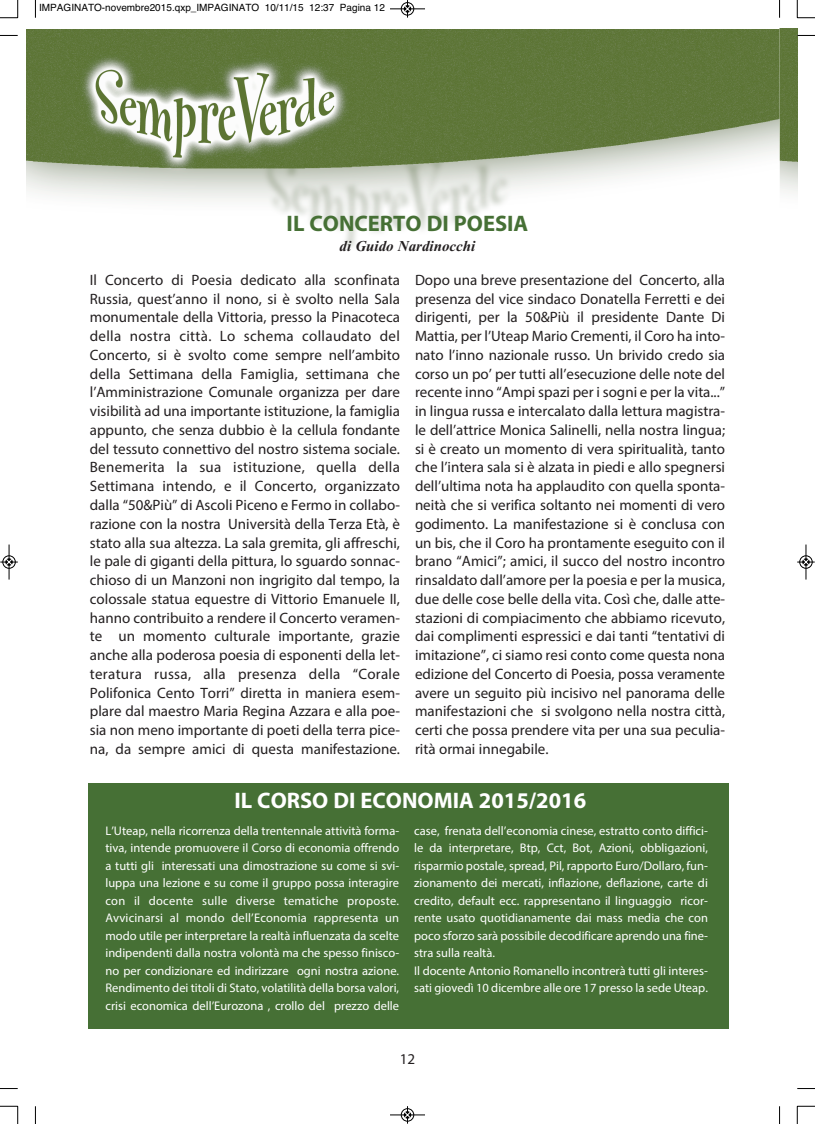
<style>
.page{position:relative;width:815px;height:1124px;background:#fff}
.page>*{position:absolute;margin:0;border:0;box-sizing:border-box;transform-origin:0 0}
.t1{font:700 22.5px "Myriad Pro";color:#fff}
.t2{font:700 22.5px "Myriad Pro";color:#467035}
.t3{font:15px/18.8px "Myriad Pro";color:#231f20;text-align:justify}
.t4{font:italic 700 15px "Times New Roman";color:#231f20}
.t5{font:12.5px/17.5px "Myriad Pro";color:#fff;text-align:justify}
.t6{font:10px "Helvetica";color:#000}
</style>
<div class="page">
<div style="left:89px;top:782px;width:640px;height:246px;background:#467035"></div>
<img style="left:780px;top:29px;width:17px;height:164px">
<img style="left:27px;top:29px;width:753px;height:218px">
<svg style="left:35px;top:0;width:1px;height:18px"></svg>
<svg style="left:0;top:35px;width:18px;height:1px"></svg>
<svg style="left:779px;top:0;width:1px;height:18px"></svg>
<svg style="left:797px;top:35px;width:18px;height:1px"></svg>
<svg style="left:35px;top:1106px;width:1px;height:17px"></svg>
<svg style="left:0;top:1088px;width:18px;height:1px"></svg>
<svg style="left:779px;top:1106px;width:1px;height:17px"></svg>
<svg style="left:797px;top:1088px;width:18px;height:1px"></svg>
<svg style="left:0;top:0;width:19px;height:19px"></svg>
<svg style="left:797px;top:0;width:18px;height:19px"></svg>
<svg style="left:0;top:1105px;width:19px;height:18px"></svg>
<svg style="left:797px;top:1105px;width:18px;height:18px"></svg>
<div style="left:401px;top:2px;width:13px;height:14px;border:1px solid #fff;border-radius:50%"></div>
<hr style="left:390px;top:9px;width:35px;height:1px;background:#000">
<div style="left:401px;top:2px;width:13px;height:13px;border:1px solid #000;border-radius:50%"></div>
<svg style="left:404px;top:0;width:7px;height:18px"></svg>
<hr style="left:390px;top:1114px;width:35px;height:1px;background:#000">
<div style="left:401px;top:1108px;width:13px;height:13px;border:1px solid #000;border-radius:50%"></div>
<svg style="left:404px;top:1106px;width:7px;height:17px"></svg>
<div style="left:2px;top:555px;width:14px;height:13px;border:1px solid #fff;border-radius:50%"></div>
<hr style="left:9px;top:544px;width:1px;height:35px;background:#000">
<div style="left:3px;top:555px;width:12px;height:13px;border:1px solid #000;border-radius:50%"></div>
<svg style="left:0;top:558px;width:18px;height:7px"></svg>
<div style="left:799px;top:555px;width:14px;height:13px;border:1px solid #fff;border-radius:50%"></div>
<hr style="left:806px;top:544px;width:1px;height:35px;background:#000">
<div style="left:800px;top:555px;width:12px;height:13px;border:1px solid #000;border-radius:50%"></div>
<svg style="left:797px;top:558px;width:18px;height:7px"></svg>
<p class="t6" style="left:39px;top:2px;width:347px">IMPAGINATO-novembre2015.qxp_IMPAGINATO 10/11/15 12:37 Pagina 12</p>
<h1 class="t2" style="left:287px;top:215px;width:243px">IL CONCERTO DI POESIA</h1>
<p class="t4" style="left:340px;top:237px;width:137px">di Guido Nardinocchi</p>
<p class="t3" style="left:90px;top:271px;width:312px">Il Concerto di Poesia dedicato alla sconfinata Russia, quest’anno il nono, si è svolto nella Sala monumentale della Vittoria, presso la Pinacoteca della nostra città. Lo schema collaudato del Concerto, si è svolto come sempre nell’ambito della Settimana della Famiglia, settimana che l’Amministrazione Comunale organizza per dare visibilità ad una importante istituzione, la famiglia appunto, che senza dubbio è la cellula fondante del tessuto connettivo del nostro sistema sociale.<br>Benemerita la sua istituzione, quella della Settimana intendo, e il Concerto, organizzato dalla “50&amp;Più” di Ascoli Piceno e Fermo in collabo&shy;razione con la nostra Università della Terza Età, è stato alla sua altezza. La sala gremita, gli affreschi, le pale di giganti della pittura, lo sguardo sonnac&shy;chioso di un Manzoni non ingrigito dal tempo, la colossale statua equestre di Vittorio Emanuele II, hanno contribuito a rendere il Concerto veramen&shy;te un momento culturale importante, grazie anche alla poderosa poesia di esponenti della let&shy;teratura russa, alla presenza della “Corale Polifonica Cento Torri” diretta in maniera esem&shy;plare dal maestro Maria Regina Azzara e alla poe&shy;sia non meno importante di poeti della terra pice&shy;na, da sempre amici di questa manifestazione.</p>
<p class="t3" style="left:415px;top:271px;width:312px">Dopo una breve presentazione del Concerto, alla presenza del vice sindaco Donatella Ferretti e dei dirigenti, per la 50&amp;Più il presidente Dante Di Mattia, per l’Uteap Mario Crementi, il Coro ha into&shy;nato l’inno nazionale russo. Un brivido credo sia corso un po’ per tutti all’esecuzione delle note del recente inno “Ampi spazi per i sogni e per la vita...” in lingua russa e intercalato dalla lettura magistra&shy;le dell’attrice Monica Salinelli, nella nostra lingua; si è creato un momento di vera spiritualità, tanto che l’intera sala si è alzata in piedi e allo spegnersi dell’ultima nota ha applaudito con quella sponta&shy;neità che si verifica soltanto nei momenti di vero godimento. La manifestazione si è conclusa con un bis, che il Coro ha prontamente eseguito con il brano “Amici”; amici, il succo del nostro incontro rinsaldato dall’amore per la poesia e per la musica, due delle cose belle della vita. Così che, dalle atte&shy;stazioni di compiacimento che abbiamo ricevuto, dai complimenti espressici e dai tanti “tentativi di imitazione”, ci siamo resi conto come questa nona edizione del Concerto di Poesia, possa veramente avere un seguito più incisivo nel panorama delle manifestazioni che si svolgono nella nostra città, certi che possa prendere vita per una sua peculia&shy;rità ormai innegabile.</p>
<h1 class="t1" style="left:234px;top:792px;width:353px">IL CORSO DI ECONOMIA 2015/2016</h1>
<p class="t5" style="left:105px;top:822px;width:295px">L’Uteap, nella ricorrenza della trentennale attività forma&shy;tiva, intende promuovere il Corso di economia offrendo a tutti gli interessati una dimostrazione su come si svi&shy;luppa una lezione e su come il gruppo possa interagire con il docente sulle diverse tematiche proposte.<br>Avvicinarsi al mondo dell’Economia rappresenta un modo utile per interpretare la realtà influenzata da scelte indipendenti dalla nostra volontà ma che spesso finisco&shy;no per condizionare ed indirizzare ogni nostra azione.<br>Rendimento dei titoli di Stato, volatilità della borsa valori, crisi economica dell’Eurozona , crollo del prezzo delle</p>
<p class="t5" style="left:414px;top:822px;width:295px;text-align:left">case, frenata dell’economia cinese, estratto conto diffici&shy;le da interpretare, Btp, Cct, Bot, Azioni, obbligazioni, risparmio postale, spread, Pil, rapporto Euro/Dollaro, fun&shy;zionamento dei mercati, inflazione, deflazione, carte di credito, default ecc. rappresentano il linguaggio ricor&shy;rente usato quotidianamente dai mass media che con poco sforzo sarà possibile decodificare aprendo una fine&shy;stra sulla realtà.<br>Il docente Antonio Romanello incontrerà tutti gli interes&shy;sati giovedì 10 dicembre alle ore 17 presso la sede Uteap.</p>
<p class="t3" style="left:400px;top:1050px;width:17px">12</p>
</div>
